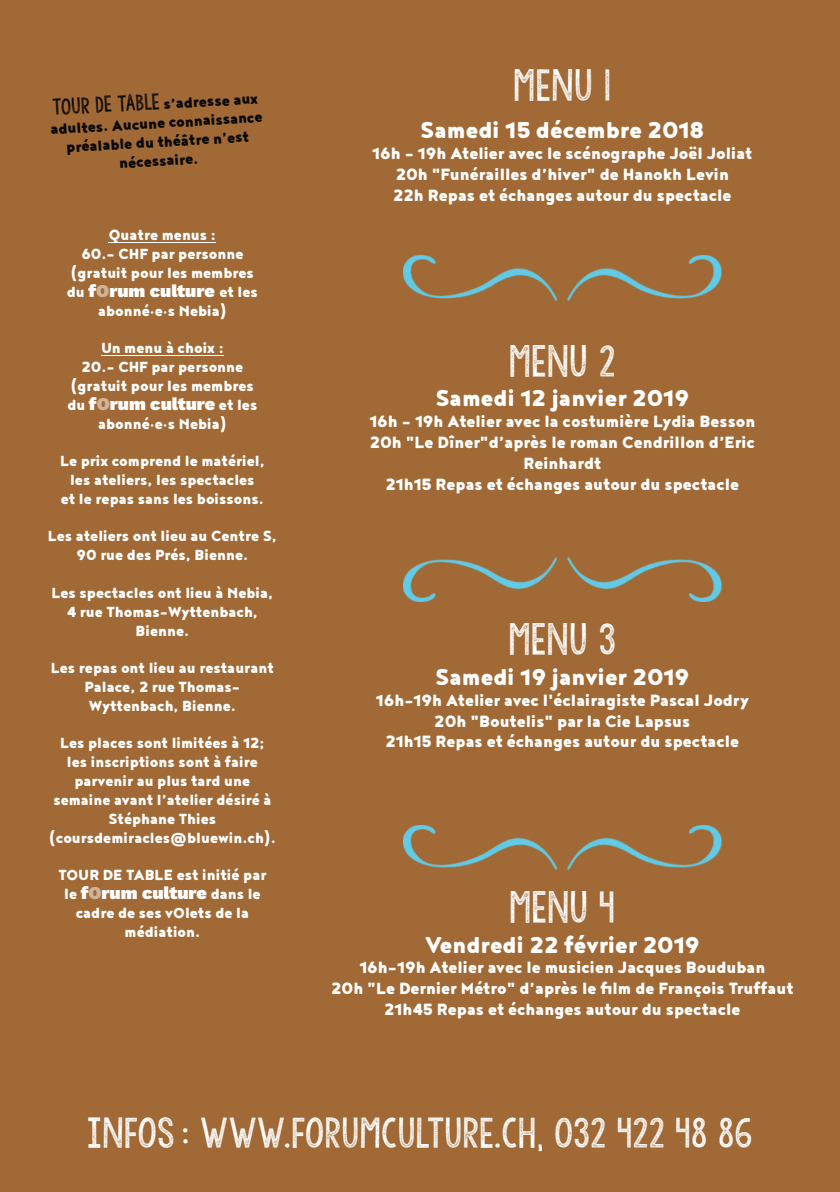
<style>
.page{position:relative;width:840px;height:1192px;background:#fff}
.page>*{position:absolute;margin:0;border:0;box-sizing:border-box;transform-origin:0 0}
.t1{font:35.4px "KG Allof Me";color:#fff}
.t2{font:33.8px "KG Allof Me";color:#fff}
.t3{font:28px "Noyh A Bistro";color:#fff}
.t4{font:20px/21px "Noyh A Bistro";color:#fff;text-align:center}
.t5{font:18px/18.8px "Noyh A Bistro";color:#fff;text-align:center}
.t6{font:18px/19px "Noyh A Bistro";color:#080704;text-align:center}
.t7{font:900 18px "Work Sans";color:#fff}
.s1{font-family:"KG Allof Me"}
.s2{font-family:"Noyh A Bistro";font-weight:400}
.s3{color:rgb(255 255 255/.5)}
</style>
<div class="page">
<div style="left:0;top:0;width:839px;height:1191px;background:#a06935"></div>
<hr style="left:109px;top:242px;width:107px;height:1px;background:#fff">
<hr style="left:101px;top:355px;width:123px;height:1px;background:#fff">
<img style="left:403px;top:825px;width:318px;height:44px">
<img style="left:403px;top:256px;width:318px;height:45px">
<img style="left:403px;top:557px;width:318px;height:45px">
<p class="t6" style="left:49px;top:101px;width:214px;rotate:-3deg"><span class="s1">TOUR DE TABLE</span> s’adresse aux adultes. Aucune connaissance préalable du théâtre n’est nécessaire.</p>
<p class="t5" style="left:71px;top:226px;width:185px">Quatre menus :<br>60.- CHF par personne (gratuit pour les membres</p>
<p class="t7" style="left:67px;top:283px;width:192px"><span class="s2">du</span> f<span class="s3">O</span>rum culture <span class="s2">et les</span></p>
<p class="t5" style="left:98px;top:292px;width:130px;line-height:37.6px;text-align:left">abonné·e·s Nebia)<br>Un menu à choix :</p>
<p class="t5" style="left:71px;top:358px;width:185px">20.- CHF par personne (gratuit pour les membres</p>
<p class="t7" style="left:67px;top:396px;width:191px"><span class="s2">du</span> f<span class="s3">O</span>rum culture <span class="s2">et les</span></p>
<p class="t5" style="left:60px;top:405px;width:206px;line-height:37.6px">abonné·e·s Nebia)<br>Le prix comprend le matériel,</p>
<p class="t5" style="left:61px;top:471px;width:204px">les ateliers, les spectacles et le repas sans les boissons.</p>
<p class="t5" style="left:48px;top:527px;width:231px">Les ateliers ont lieu au Centre S,<br>90 rue des Prés, Bienne.</p>
<p class="t5" style="left:52px;top:584px;width:223px">Les spectacles ont lieu à Nebia,<br>4 rue Thomas-Wyttenbach,<br>Bienne.</p>
<p class="t5" style="left:51px;top:659px;width:224px">Les repas ont lieu au restaurant<br>Palace, 2 rue Thomas-<br>Wyttenbach, Bienne.</p>
<p class="t5" style="left:49px;top:734px;width:228px">Les places sont limitées à 12; les inscriptions sont à faire parvenir au plus tard une semaine avant l’atelier désiré à<br>Stéphane Thies (coursdemiracles@bluewin.ch).</p>
<p class="t5" style="left:58px;top:866px;width:209px">TOUR DE TABLE est initié par</p>
<p class="t7" style="left:64px;top:885px;width:198px"><span class="s2">le</span> f<span class="s3">O</span>rum culture <span class="s2">dans le</span></p>
<p class="t5" style="left:76px;top:903px;width:175px">cadre de ses vOlets de la médiation.</p>
<h1 class="t1" style="left:513px;top:61px;width:100px">MENU 1</h1>
<h3 class="t3" style="left:420px;top:117px;width:286px">Samedi 15 décembre 2018</h3>
<p class="t4" style="left:372px;top:143px;width:382px">16h - 19h Atelier avec le scénographe Joël Joliat<br>20h "Funérailles d’hiver" de Hanokh Levin<br>22h Repas et échanges autour du spectacle</p>
<h1 class="t1" style="left:509px;top:337px;width:108px">MENU 2</h1>
<h3 class="t3" style="left:435px;top:385px;width:255px">Samedi 12 janvier 2019</h3>
<p class="t4" style="left:369px;top:411px;width:387px">16h - 19h Atelier avec la costumière Lydia Besson 20h "Le Dîner"d’après le roman Cendrillon d’Eric Reinhardt<br>21h15 Repas et échanges autour du spectacle</p>
<h1 class="t1" style="left:508px;top:616px;width:109px">MENU 3</h1>
<h3 class="t3" style="left:435px;top:663px;width:256px">Samedi 19 janvier 2019</h3>
<p class="t4" style="left:376px;top:690px;width:374px">16h-19h Atelier avec l'éclairagiste Pascal Jodry<br>20h "Boutelis" par la Cie Lapsus<br>21h15 Repas et échanges autour du spectacle</p>
<h1 class="t1" style="left:509px;top:883px;width:108px">MENU 4</h1>
<h3 class="t3" style="left:425px;top:931px;width:276px">Vendredi 22 février 2019</h3>
<p class="t4" style="left:331px;top:958px;width:464px">16h-19h Atelier avec le musicien Jacques Bouduban<br>20h "Le Dernier Métro" d’après le film de François Truffaut<br>21h45 Repas et échanges autour du spectacle</p>
<h2 class="t2" style="left:87px;top:1110px;width:667px">INFOS : WWW.FORUMCULTURE.CH, 032 422 48 86</h2>
</div>
